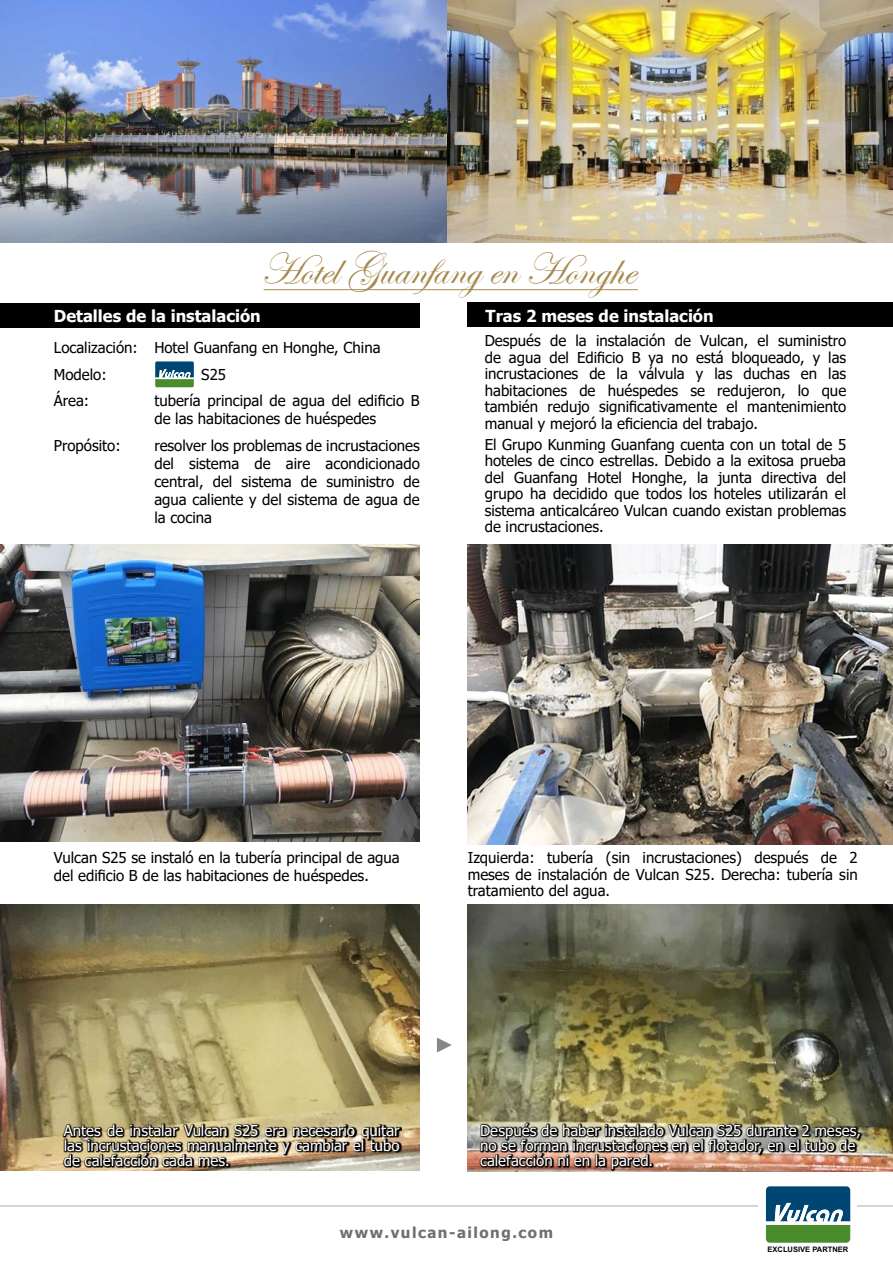
<style>
.page{position:relative;width:893px;height:1263px;background:#fff}
.page>*{position:absolute;margin:0;border:0;box-sizing:border-box;transform-origin:0 0}
.t1{font:45px "Edwardian Script ITC";color:#a6894d}
.t2{font:700 16.5px "Tahoma";color:#fff}
.t3{font:15px/16.5px "Tahoma";color:#000;text-align:justify}
.t4{font:15px/15px "Tahoma";color:#fff;text-align:justify}
.t5{font:700 15px "Tahoma";letter-spacing:.1em;color:#706f6f}
.t6{font:700 7.5px "Arial";color:#010203}
</style>
<div class="page">
<img style="left:0;top:0;width:893px;height:242px">
<img style="left:468px;top:905px;width:425px;height:267px">
<img style="left:0;top:905px;width:420px;height:265px">
<div style="left:0;top:303px;width:420px;height:25px;background:#000"></div>
<div style="left:468px;top:303px;width:425px;height:24px;background:#000"></div>
<svg style="left:155px;top:361px;width:39px;height:26px"></svg>
<svg style="left:437px;top:1037px;width:15px;height:15px"></svg>
<img style="left:62px;top:1123px;width:340px;height:45px">
<img style="left:479px;top:1122px;width:383px;height:49px">
<hr style="left:0;top:1205px;width:893px;height:2px;background:#d7d7d7">
<div style="left:759px;top:1178px;width:98px;height:77px;background:#fff"></div>
<svg style="left:766px;top:1186px;width:84px;height:57px"></svg>
<img style="left:468px;top:544px;width:424px;height:300px">
<img style="left:0;top:544px;width:420px;height:298px">
<hr style="left:264px;top:289px;width:374px;height:1px;background:#a98a4f">
<h1 class="t1" style="left:261px;top:245px;width:376px">Hotel Guanfang en Honghe</h1>
<p class="t2" style="left:54px;top:305px;width:208px">Detalles de la instalación</p>
<p class="t2" style="left:486px;top:304px;width:230px">Tras 2 meses de instalación</p>
<p class="t3" style="left:485px;top:334px;width:363px">Después de la instalación de Vulcan, el suministro de agua del Edificio B ya no está bloqueado, y las incrustaciones de la válvula y las duchas en las habitaciones de huéspedes se redujeron, lo que también redujo significativamente el mantenimiento manual y mejoró la eficiencia del trabajo.</p>
<p class="t3" style="left:485px;top:437px;width:363px">El Grupo Kunming Guanfang cuenta con un total de 5 hoteles de cinco estrellas. Debido a la exitosa prueba del Guanfang Hotel Honghe, la junta directiva del grupo ha decidido que todos los hoteles utilizarán el sistema anticalcáreo Vulcan cuando existan problemas de incrustaciones.</p>
<p class="t3" style="left:54px;top:336px;width:328px;line-height:26.5px">Localización: Hotel Guanfang en Honghe, China<br>Modelo:</p>
<p class="t3" style="left:201px;top:367px;width:26px">S25</p>
<p class="t3" style="left:54px;top:394px;width:37px">Área:</p>
<p class="t3" style="left:154px;top:393px;width:267px;line-height:18px">tubería principal de agua del edificio B de las habitaciones de huéspedes</p>
<p class="t3" style="left:54px;top:438px;width:68px">Propósito:</p>
<p class="t3" style="left:154px;top:437px;width:267px;line-height:18px">resolver los problemas de incrustaciones del sistema de aire acondicionado central, del sistema de suministro de agua caliente y del sistema de agua de la cocina</p>
<p class="t3" style="left:54px;top:849px;width:347px;line-height:18px">Vulcan S25 se instaló en la tubería principal de agua del edificio B de las habitaciones de huéspedes.</p>
<p class="t3" style="left:468px;top:850px;width:392px">Izquierda: tubería (sin incrustaciones) después de 2 meses de instalación de Vulcan S25. Derecha: tubería sin tratamiento del agua.</p>
<p class="t4" style="left:64px;top:1124px;width:337px">Antes de instalar Vulcan S25 era necesario quitar las incrustaciones manualmente y cambiar el tubo de calefacción cada mes.</p>
<p class="t4" style="left:480px;top:1123px;width:382px;text-align:left">Después de haber instalado Vulcan S25 durante 2 meses, no se forman incrustaciones en el flotador, en el tubo de calefacción ni en la pared.</p>
<p class="t5" style="left:340px;top:1222px;width:215px">www.vulcan-ailong.com</p>
<p class="t6" style="left:767px;top:1244px;width:82px">EXCLUSIVE PARTNER</p>
</div>
